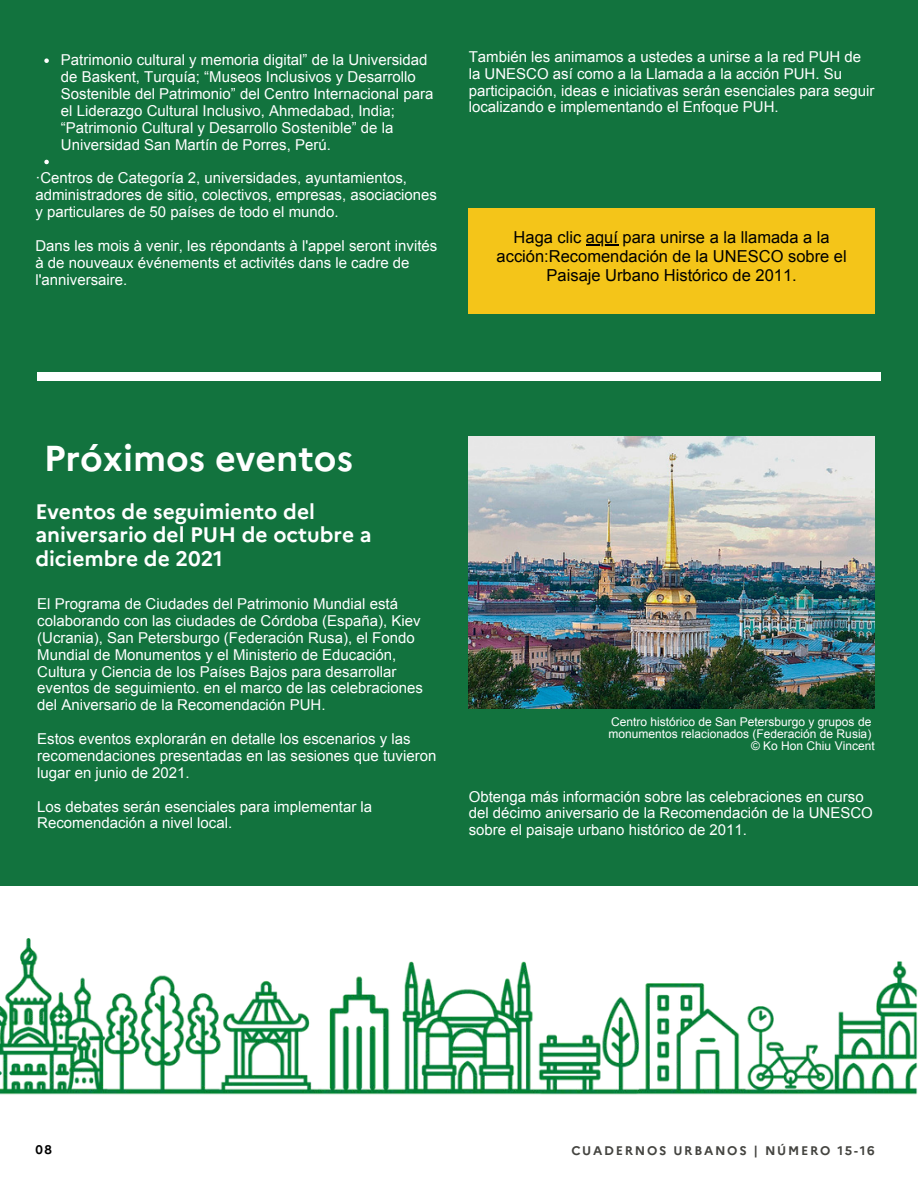
<style>
.page{position:relative;width:918px;height:1188px;background:#fff}
.page>*{position:absolute;margin:0;border:0;box-sizing:border-box;transform-origin:0 0}
.t1{font:700 36px "Marianne";color:#fff}
.t2{font:700 21px/23.7px "Marianne";color:#fff}
.t3{font:16.5px/19.2px "Arial";color:#000;text-align:center}
.t4{font:15px/16.8px "Arial";color:#fff}
.t5{font:700 12.45px "Marianne";letter-spacing:.14em;color:#444440}
.t6{font:700 12.45px "Marianne";color:#000}
.t7{font:12px "Arial";color:#fff}
.s1{color:#fff}
</style>
<div class="page">
<div style="left:0;top:0;width:918px;height:886px;background:#12733e"></div>
<img style="left:0;top:939px;width:917px;height:156px">
<img style="left:469px;top:437px;width:406px;height:272px">
<div style="left:469px;top:208px;width:406px;height:106px;background:#f4c519"></div>
<svg style="left:44px;top:58px;width:5px;height:5px"></svg>
<svg style="left:44px;top:160px;width:5px;height:4px"></svg>
<hr style="left:586px;top:244px;width:32px;height:1px;background:#000">
<div style="left:37px;top:373px;width:844px;height:8px;background:#fff"></div>
<p class="t4" style="left:61px;top:52px;width:374px">Patrimonio cultural y memoria digital” de la Universidad de Baskent, Turquía; “Museos Inclusivos y Desarrollo Sostenible del Patrimonio” del Centro Internacional para el Liderazgo Cultural Inclusivo, Ahmedabad, India; “Patrimonio Cultural y Desarrollo Sostenible” de la Universidad San Martín de Porres, Perú.</p>
<p class="t4" style="left:35px;top:170px;width:403px">·Centros de Categoría 2, universidades, ayuntamientos, administradores de sitio, colectivos, empresas, asociaciones y particulares de 50 países de todo el mundo.</p>
<p class="t4" style="left:35px;top:237px;width:404px">Dans les mois à venir, les répondants à l'appel seront invités à de nouveaux événements et activités dans le cadre de l'anniversaire.</p>
<p class="t4" style="left:469px;top:48px;width:407px">También les animamos a ustedes a unirse a la red PUH de la UNESCO así como a la Llamada a la acción PUH. Su participación, ideas e iniciativas serán esenciales para seguir localizando e implementando el Enfoque PUH.</p>
<p class="t3" style="left:497px;top:228px;width:352px">Haga clic aquí para unirse a la llamada a la acción:Recomendación de la UNESCO sobre el<br>Paisaje Urbano Histórico de 2011.</p>
<p class="t1" style="left:44px;top:436px;width:311px">Próximos eventos</p>
<p class="t2" style="left:35px;top:499px;width:338px">Eventos de seguimiento del aniversario del PUH de octubre a diciembre de 2021</p>
<p class="t4" style="left:37px;top:596px;width:387px">El Programa de Ciudades del Patrimonio Mundial está colaborando con las ciudades de Córdoba (España), Kiev (Ucrania), San Petersburgo (Federación Rusa), el Fondo Mundial de Monumentos y el Ministerio de Educación, Cultura y Ciencia de los Países Bajos para desarrollar eventos de seguimiento. en el marco de las celebraciones del Aniversario de la Recomendación PUH.</p>
<p class="t4" style="left:37px;top:731px;width:401px">Estos eventos explorarán en detalle los escenarios y las recomendaciones presentadas en las sesiones que tuvieron lugar en junio de 2021.</p>
<p class="t4" style="left:37px;top:798px;width:337px">Los debates serán esenciales para implementar la<br>Recomendación a nivel local.</p>
<p class="t7" style="left:611px;top:714px;width:262px">Centro histórico de San Petersburgo y grupos de</p>
<p class="t7" style="left:609px;top:726px;width:264px">monumentos relacionados (Federación de Rusia)</p>
<p class="t7" style="left:751px;top:738px;width:125px">© Ko Hon Chiu Vincent</p>
<p class="t4" style="left:469px;top:788px;width:406px">Obtenga más información sobre las celebraciones en curso del décimo aniversario de la Recomendación de la UNESCO sobre el paisaje urbano histórico de 2011.</p>
<p class="t6" style="left:35px;top:1142px;width:40px">08 <span class="s1">02</span></p>
<p class="t5" style="left:571px;top:1143px;width:305px">CUADERNOS URBANOS | NÚMERO 15-16</p>
</div>
